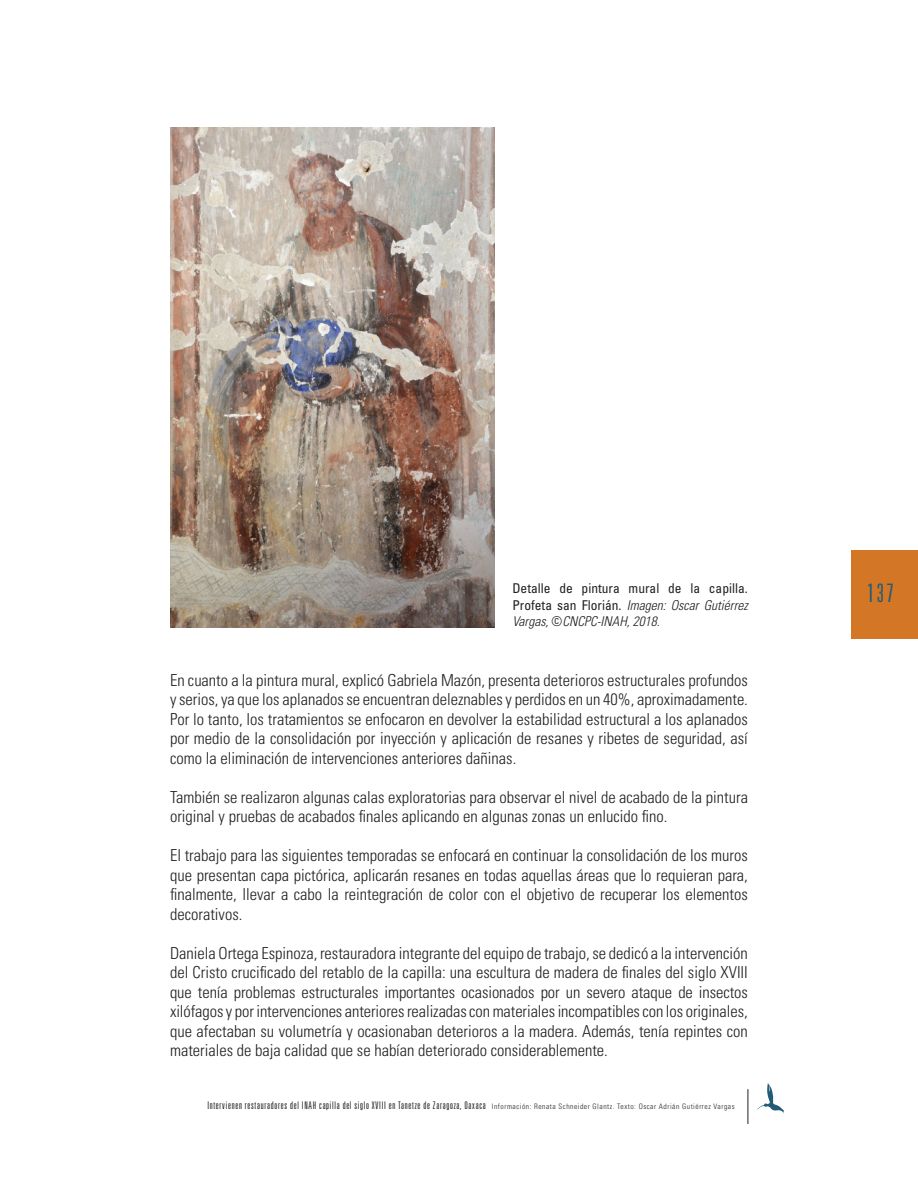
<style>
.page{position:relative;width:918px;height:1188px;background:#fff}
.page>*{position:absolute;margin:0;border:0;box-sizing:border-box;transform-origin:0 0}
.t1{font:300 ultra-condensed 25.5px "Univers LT Std";color:#215b78}
.No_Spacing{font:300 condensed 16.5px/19.5px "Univers LT Std";color:#231f20;text-align:justify}
.t2{font:condensed 13.5px/16.5px "Univers LT Std";color:#231f20;text-align:justify}
.t3{font:300 ultra-condensed 10.5px "Univers LT Std";letter-spacing:.07em;color:#231f20}
.s1{font-weight:300;font-style:italic}
.s2{font-weight:300}
.s3{font-stretch:condensed;font-size:7.5px}
</style>
<div class="page">
<hr style="left:748px;top:1089px;width:1px;height:35px;background:#231f20">
<div style="left:851px;top:550px;width:67px;height:88px;background:#d37626"></div>
<svg style="left:757px;top:1082px;width:27px;height:32px"></svg>
<img style="left:170px;top:128px;width:325px;height:499px">
<p class="t2" style="left:512px;top:580px;width:237px">Detalle de pintura mural de la capilla.<br>Profeta san Florián. <span class="s1">Imagen: Oscar Gutiérrez Vargas,</span> <span class="s2">©</span><span class="s1">CNCPC-INAH, 2018.</span></p>
<p class="No_Spacing" style="left:170px;top:670px;width:579px">En cuanto a la pintura mural, explicó Gabriela Mazón, presenta deterioros estructurales profundos y serios, ya que los aplanados se encuentran deleznables y perdidos en un 40%, aproximadamente.<br>Por lo tanto, los tratamientos se enfocaron en devolver la estabilidad estructural a los aplanados por medio de la consolidación por inyección y aplicación de resanes y ribetes de seguridad, así como la eliminación de intervenciones anteriores dañinas.</p>
<p class="No_Spacing" style="left:170px;top:787px;width:579px">También se realizaron algunas calas exploratorias para observar el nivel de acabado de la pintura original y pruebas de acabados finales aplicando en algunas zonas un enlucido fino.</p>
<p class="No_Spacing" style="left:170px;top:845px;width:579px">El trabajo para las siguientes temporadas se enfocará en continuar la consolidación de los muros que presentan capa pictórica, aplicarán resanes en todas aquellas áreas que lo requieran para, finalmente, llevar a cabo la reintegración de color con el objetivo de recuperar los elementos decorativos.</p>
<p class="No_Spacing" style="left:170px;top:943px;width:579px">Daniela Ortega Espinoza, restauradora integrante del equipo de trabajo, se dedicó a la intervención del Cristo crucificado del retablo de la capilla: una escultura de madera de finales del siglo XVIII que tenía problemas estructurales importantes ocasionados por un severo ataque de insectos xilófagos y por intervenciones anteriores realizadas con materiales incompatibles con los originales, que afectaban su volumetría y ocasionaban deterioros a la madera. Además, tenía repintes con materiales de baja calidad que se habían deteriorado considerablemente.</p>
<p class="t3" style="left:207px;top:1100px;width:529px">Intervienen restauradores del INAH capilla del siglo XVIII en Tanetze de Zaragoza, Oaxaca <span class="s3">Información: Renata Schneider Glantz. Texto: Oscar Adrián Gutiérrez Vargas</span></p>
<h1 class="t1" style="left:867px;top:579px;width:28px">137</h1>
</div>
